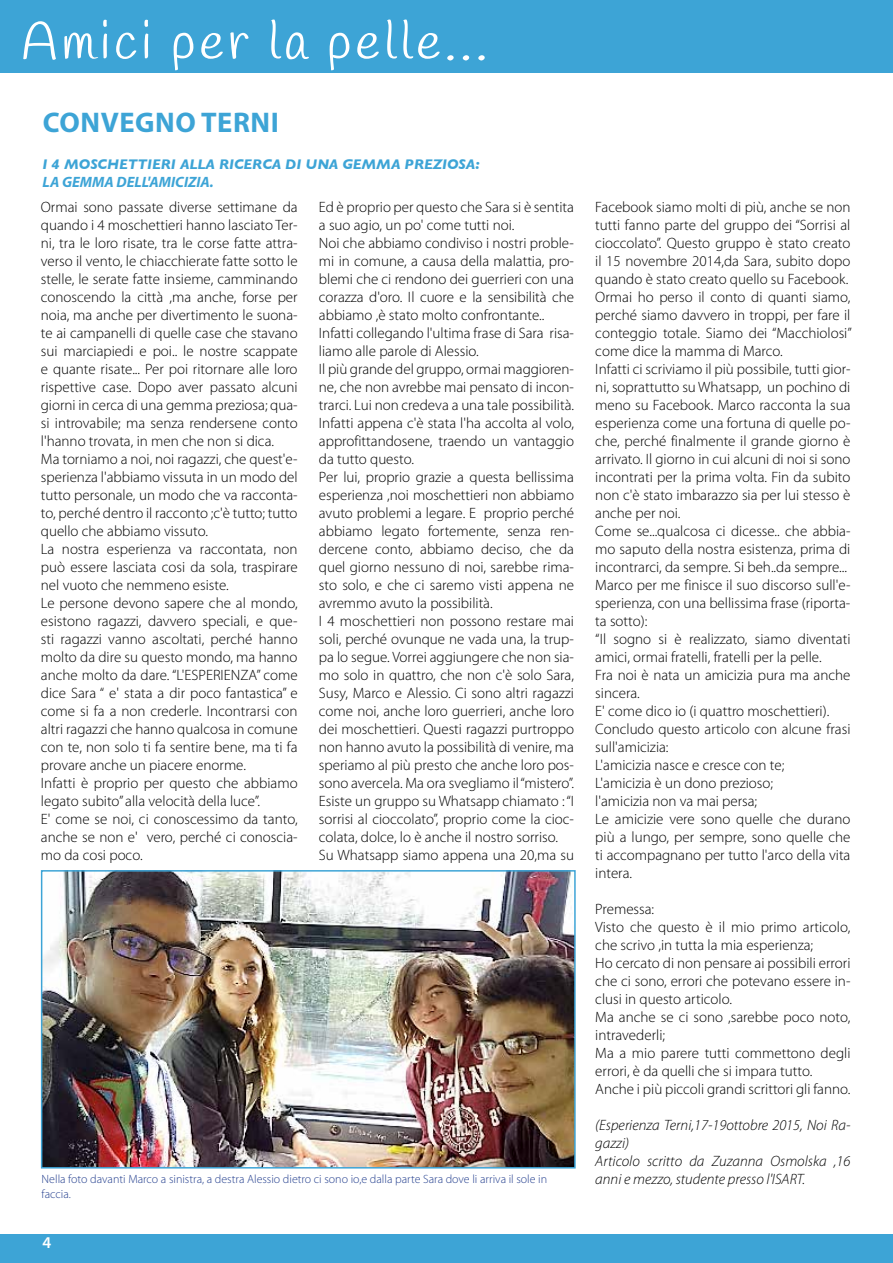
<style>
.page{position:relative;width:893px;height:1263px;background:#fff}
.page>*{position:absolute;margin:0;border:0;box-sizing:border-box;transform-origin:0 0}
.t1{font:52.5px "Handlee";letter-spacing:.07em;color:#fff}
.t2{font:700 28.5px "Myriad Pro";letter-spacing:.02em;color:#3da4d6}
.t3{font:600 16.5px "Myriad Pro";color:#fff}
.t4{font:300 15px/18px "Myriad Pro";color:#000}
.t5{font:italic 300 15px/18px "Myriad Pro";color:#000}
.t6{font:italic 700 15px "Myriad Pro";color:#3da4d6}
.t7{font:italic 700 14.25px "Gill Sans";color:#3da4d6}
.t8{font:300 12px/15px "Myriad Pro";color:#25408f}
</style>
<div class="page">
<div style="left:0;top:1234px;width:893px;height:29px;background:#3da4d6"></div>
<div style="left:0;top:0;width:893px;height:72px;background:#3da4d6"></div>
<img style="left:44px;top:873px;width:529px;height:292px">
<div style="left:41px;top:870px;width:535px;height:298px;border:2px solid #3da4d6"></div>
<h1 class="t1" style="left:21px;top:10px;width:468px">Amici per la pelle...</h1>
<h2 class="t2" style="left:43px;top:104px;width:238px">CONVEGNO TERNI</h2>
<p class="t7" style="left:43px;top:155px;width:439px">I 4 MOSCHETTIERI ALLA RICERCA DI UNA GEMMA PREZIOSA:</p>
<p class="t6" style="left:43px;top:172px;width:173px">LA GEMMA DELL'AMICIZIA.</p>
<p class="t4" style="left:41px;top:198px;width:258px">Ormai sono passate diverse settimane da quando i 4 moschettieri hanno lasciato Ter&shy;ni, tra le loro risate, tra le corse fatte attra&shy;verso il vento, le chiacchierate fatte sotto le stelle, le serate fatte insieme, camminando conoscendo la città ,ma anche, forse per noia, ma anche per divertimento le suona&shy;te ai campanelli di quelle case che stavano sui marciapiedi e poi.. le nostre scappate e quante risate... Per poi ritornare alle loro rispettive case. Dopo aver passato alcuni giorni in cerca di una gemma preziosa; qua&shy;si introvabile; ma senza rendersene conto l'hanno trovata, in men che non si dica.<br>Ma torniamo a noi, noi ragazzi, che quest'e&shy;sperienza l'abbiamo vissuta in un modo del tutto personale, un modo che va racconta&shy;to, perché dentro il racconto ;c'è tutto; tutto quello che abbiamo vissuto.<br>La nostra esperienza va raccontata, non può essere lasciata cosi da sola, traspirare nel vuoto che nemmeno esiste.<br>Le persone devono sapere che al mondo, esistono ragazzi, davvero speciali, e que&shy;sti ragazzi vanno ascoltati, perché hanno molto da dire su questo mondo, ma hanno anche molto da dare. “L'ESPERIENZA” come dice Sara “ e' stata a dir poco fantastica” e come si fa a non crederle. Incontrarsi con altri ragazzi che hanno qualcosa in comune con te, non solo ti fa sentire bene, ma ti fa provare anche un piacere enorme.<br>Infatti è proprio per questo che abbiamo legato subito” alla velocità della luce”.<br>E' come se noi, ci conoscessimo da tanto, anche se non e' vero, perché ci conoscia&shy;mo da cosi poco.</p>
<p class="t4" style="left:319px;top:198px;width:257px">Ed è proprio per questo che Sara si è sentita a suo agio, un po' come tutti noi.<br>Noi che abbiamo condiviso i nostri proble&shy;mi in comune, a causa della malattia, pro&shy;blemi che ci rendono dei guerrieri con una corazza d'oro. Il cuore e la sensibilità che abbiamo ,è stato molto confrontante..<br>Infatti collegando l'ultima frase di Sara risa&shy;liamo alle parole di Alessio.<br>Il più grande del gruppo, ormai maggioren&shy;ne, che non avrebbe mai pensato di incon&shy;trarci. Lui non credeva a una tale possibilità.<br>Infatti appena c'è stata l'ha accolta al volo, approfittandosene, traendo un vantaggio da tutto questo.<br>Per lui, proprio grazie a questa bellissima esperienza ,noi moschettieri non abbiamo avuto problemi a legare. E proprio perché abbiamo legato fortemente, senza ren&shy;dercene conto, abbiamo deciso, che da quel giorno nessuno di noi, sarebbe rima&shy;sto solo, e che ci saremo visti appena ne avremmo avuto la possibilità.<br>I 4 moschettieri non possono restare mai soli, perché ovunque ne vada una, la trup&shy;pa lo segue. Vorrei aggiungere che non sia&shy;mo solo in quattro, che non c'è solo Sara, Susy, Marco e Alessio. Ci sono altri ragazzi come noi, anche loro guerrieri, anche loro dei moschettieri. Questi ragazzi purtroppo non hanno avuto la possibilità di venire, ma speriamo al più presto che anche loro pos&shy;sono avercela. Ma ora svegliamo il “mistero”.<br>Esiste un gruppo su Whatsapp chiamato : “I sorrisi al cioccolato”, proprio come la cioc&shy;colata, dolce, lo è anche il nostro sorriso.<br>Su Whatsapp siamo appena una 20,ma su</p>
<p class="t4" style="left:595px;top:198px;width:258px">Facebook siamo molti di più, anche se non tutti fanno parte del gruppo dei “Sorrisi al cioccolato”. Questo gruppo è stato creato il 15 novembre 2014,da Sara, subito dopo quando è stato creato quello su Facebook.<br>Ormai ho perso il conto di quanti siamo, perché siamo davvero in troppi, per fare il conteggio totale. Siamo dei “Macchiolosi” come dice la mamma di Marco.<br>Infatti ci scriviamo il più possibile, tutti gior&shy;ni, soprattutto su Whatsapp, un pochino di meno su Facebook. Marco racconta la sua esperienza come una fortuna di quelle po&shy;che, perché finalmente il grande giorno è arrivato. Il giorno in cui alcuni di noi si sono incontrati per la prima volta. Fin da subito non c'è stato imbarazzo sia per lui stesso è anche per noi.<br>Come se...qualcosa ci dicesse.. che abbia&shy;mo saputo della nostra esistenza, prima di incontrarci, da sempre. Si beh..da sempre...<br>Marco per me finisce il suo discorso sull'e&shy;sperienza, con una bellissima frase (riporta&shy;ta sotto):<br>“Il sogno si è realizzato, siamo diventati amici, ormai fratelli, fratelli per la pelle.<br>Fra noi è nata un amicizia pura ma anche sincera.<br>E' come dico io (i quattro moschettieri).<br>Concludo questo articolo con alcune frasi sull'amicizia:<br>L'amicizia nasce e cresce con te;<br>L'amicizia è un dono prezioso;<br>l'amicizia non va mai persa;<br>Le amicizie vere sono quelle che durano più a lungo, per sempre, sono quelle che ti accompagnano per tutto l'arco della vita intera.</p>
<p class="t4" style="left:595px;top:900px;width:257px">Premessa:<br>Visto che questo è il mio primo articolo, che scrivo ,in tutta la mia esperienza;<br>Ho cercato di non pensare ai possibili errori che ci sono, errori che potevano essere in&shy;clusi in questo articolo.<br>Ma anche se ci sono ,sarebbe poco noto, intravederli;<br>Ma a mio parere tutti commettono degli errori, è da quelli che si impara tutto.<br>Anche i più piccoli grandi scrittori gli fanno.</p>
<p class="t5" style="left:595px;top:1116px;width:257px">(Esperienza Terni,17-19ottobre 2015, Noi Ra&shy;gazzi)<br>Articolo scritto da Zuzanna Osmolska ,16 anni e mezzo, studente presso l'ISART.</p>
<p class="t8" style="left:42px;top:1172px;width:507px">Nella foto davanti Marco a sinistra, a destra Alessio dietro ci sono io,e dalla parte Sara dove li arriva il sole in faccia.</p>
<p class="t3" style="left:43px;top:1232px;width:10px">4</p>
</div>
